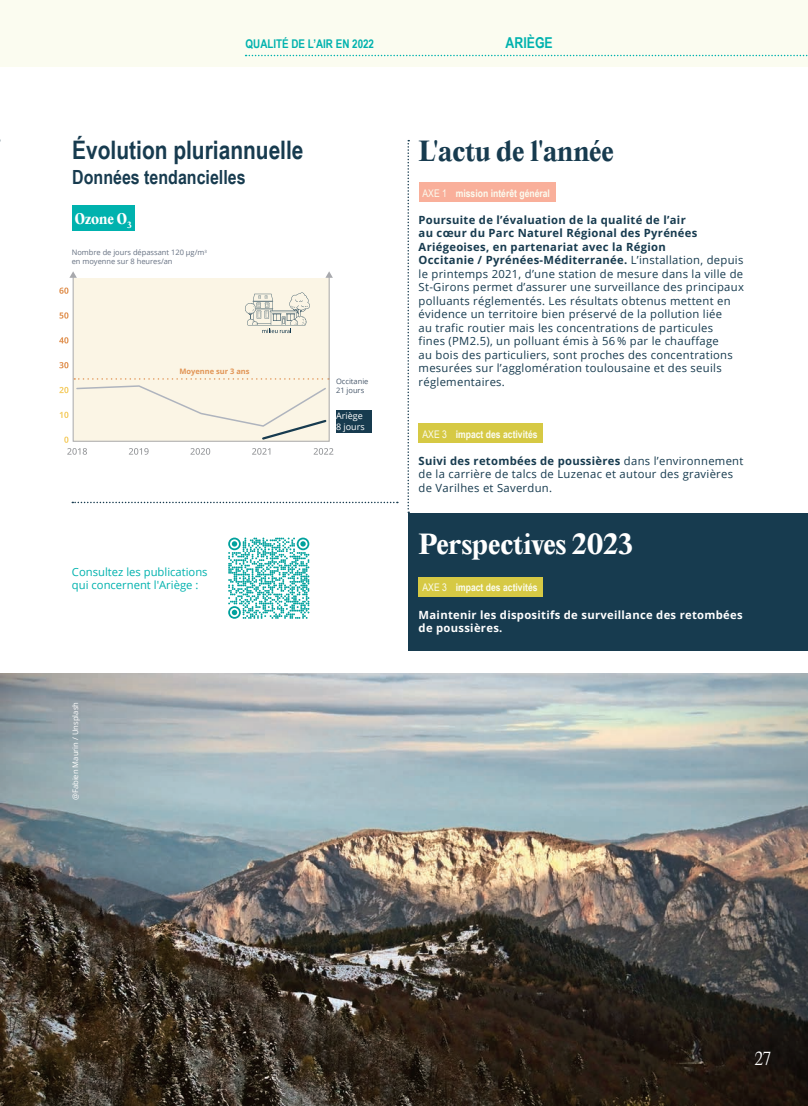
<style>
.page{position:relative;width:808px;height:1106px;background:#fff}
.page>*{position:absolute;margin:0;border:0;box-sizing:border-box;transform-origin:0 0}
.t1{font:700 25.5px "Arial Narrow";color:#173b4f}
.t2{font:700 25.5px "Editorial New";letter-spacing:-.02em;color:#fff}
.t3{font:700 25.5px "Editorial New";letter-spacing:-.025em;color:#173b4f}
.t4{font:700 19.5px "Arial Narrow";color:#173b4f}
.t5{font:16.5px "Editorial New";color:#fff}
.t6{font:700 15px "Arial Narrow";color:#00b2ae}
.t7{font:700 13.5px "Editorial New";letter-spacing:-.03em;color:#fff}
.t8{font:700 12px "Arial Narrow";color:#00b2ae}
.t9{font:11.25px/13.5px "Open Sans";letter-spacing:.025em;color:#173b4f}
.t10{font:700 11.25px/13.5px "Open Sans";letter-spacing:.025em;color:#fff}
.t11{font:11.25px/13.5px "Open Sans";color:#00b2ae}
.t12{font:700 10.5px "Arial Narrow";color:#fbfcf0}
.t13{font:9px/10.8px "Open Sans";color:#fff}
.t14{font:7.65px "Open Sans";color:#fff}
.t15{font:7.5px/9px "Open Sans";color:#657081}
.t16{font:7.5px/9px "Open Sans";color:#49596c}
.t17{font:700 7.5px "Open Sans";color:#e19455}
.s1{font-weight:400}
.s2{font-weight:700}
</style>
<div class="page">
<div style="left:0;top:0;width:808px;height:66px;background:#fbfcf0"></div>
<svg style="left:246px;top:55px;width:562px;height:1px"></svg>
<div style="left:73px;top:278px;width:256px;height:163px;background:#fbf5e5"></div>
<div style="left:408px;top:513px;width:400px;height:138px;background:#173b4f"></div>
<div style="left:336px;top:410px;width:36px;height:23px;background:#173b4f"></div>
<div style="left:72px;top:205px;width:63px;height:26px;background:#00b2ae"></div>
<div style="left:419px;top:183px;width:136px;height:19px;background:#f9af9a"></div>
<div style="left:419px;top:424px;width:124px;height:19px;background:#d6c944"></div>
<div style="left:419px;top:577px;width:124px;height:19px;background:#d6c944"></div>
<svg style="left:407px;top:140px;width:2px;height:373px"></svg>
<svg style="left:72px;top:501px;width:326px;height:2px"></svg>
<svg style="left:228px;top:537px;width:81px;height:82px"></svg>
<img style="left:0;top:673px;width:808px;height:433px">
<svg style="left:59px;top:362px;width:9px;height:6px"></svg>
<svg style="left:59px;top:337px;width:9px;height:6px"></svg>
<svg style="left:59px;top:312px;width:9px;height:7px"></svg>
<svg style="left:59px;top:287px;width:9px;height:7px"></svg>
<div style="left:73px;top:276px;width:256px;height:165px;border:1px solid #a8a9ad"></div>
<svg style="left:69px;top:271px;width:8px;height:7px"></svg>
<svg style="left:325px;top:271px;width:8px;height:7px"></svg>
<svg style="left:59px;top:378px;width:274px;height:77px"></svg>
<svg style="left:245px;top:292px;width:65px;height:41px"></svg>
<p class="t8" style="left:246px;top:35px;width:130px">QUALITÉ DE L’AIR EN 2022</p>
<h3 class="t6" style="left:506px;top:31px;width:49px">ARIÈGE</h3>
<h1 class="t1" style="left:72px;top:131px;width:233px">Évolution pluriannuelle</h1>
<h2 class="t4" style="left:72px;top:162px;width:175px">Données tendancielles</h2>
<h1 class="t3" style="left:419px;top:133px;width:197px">L'actu de l'année</h1>
<p class="t12" style="left:422px;top:185px;width:129px"><span class="s1">AXE 1</span> mission intérêt général</p>
<p class="t7" style="left:75px;top:209px;width:59px">Ozone O<sub>3</sub></p>
<p class="t9" style="left:419px;top:213px;width:327px"><span class="s2">Poursuite de l’évaluation de la qualité de l’air<br>au cœur du Parc Naturel Régional des Pyrénées Ariégeoises, en partenariat avec la Région<br>Occitanie / Pyrénées-Méditerranée.</span> L’installation, depuis le printemps 2021, d’une station de mesure dans la ville de St-Girons permet d’assurer une surveillance des principaux polluants réglementés. Les résultats obtenus mettent en évidence un territoire bien préservé de la pollution liée<br>au trafic routier mais les concentrations de particules<br>fines (PM2.5), un polluant émis à 56 % par le chauffage<br>au bois des particuliers, sont proches des concentrations mesurées sur l’agglomération toulousaine et des seuils réglementaires.</p>
<p class="t15" style="left:72px;top:248px;width:137px">Nombre de jours dépassant 120 µg/m<sup>3 </sup>en moyenne sur 8 heures/an</p>
<p class="t17" style="left:179px;top:366px;width:72px">Moyenne sur 3 ans</p>
<p class="t16" style="left:336px;top:376px;width:34px">Occitanie<br>21 jours</p>
<p class="t11" style="left:72px;top:564px;width:137px">Consultez les publications qui concernent l'Ariège :</p>
<p class="t14" style="left:70px;top:800px;width:100px;rotate:-90deg">@Fabien Maurin / Unsplash</p>
<p class="t13" style="left:336px;top:410px;width:30px">Ariège<br>8 jours</p>
<p class="t12" style="left:422px;top:426px;width:117px"><span class="s1">AXE 3</span> impact des activités</p>
<p class="t9" style="left:419px;top:453px;width:326px"><span class="s2">Suivi des retombées de poussières</span> dans l’environnement de la carrière de talcs de Luzenac et autour des gravières de Varilhes et Saverdun.</p>
<h1 class="t2" style="left:419px;top:526px;width:216px">Perspectives 2023</h1>
<p class="t12" style="left:422px;top:579px;width:117px"><span class="s1">AXE 3</span> impact des activités</p>
<p class="t10" style="left:419px;top:608px;width:326px">Maintenir les dispositifs de surveillance des retombées de poussières.</p>
<h3 class="t5" style="left:755px;top:1046px;width:18px">27</h3>
</div>
